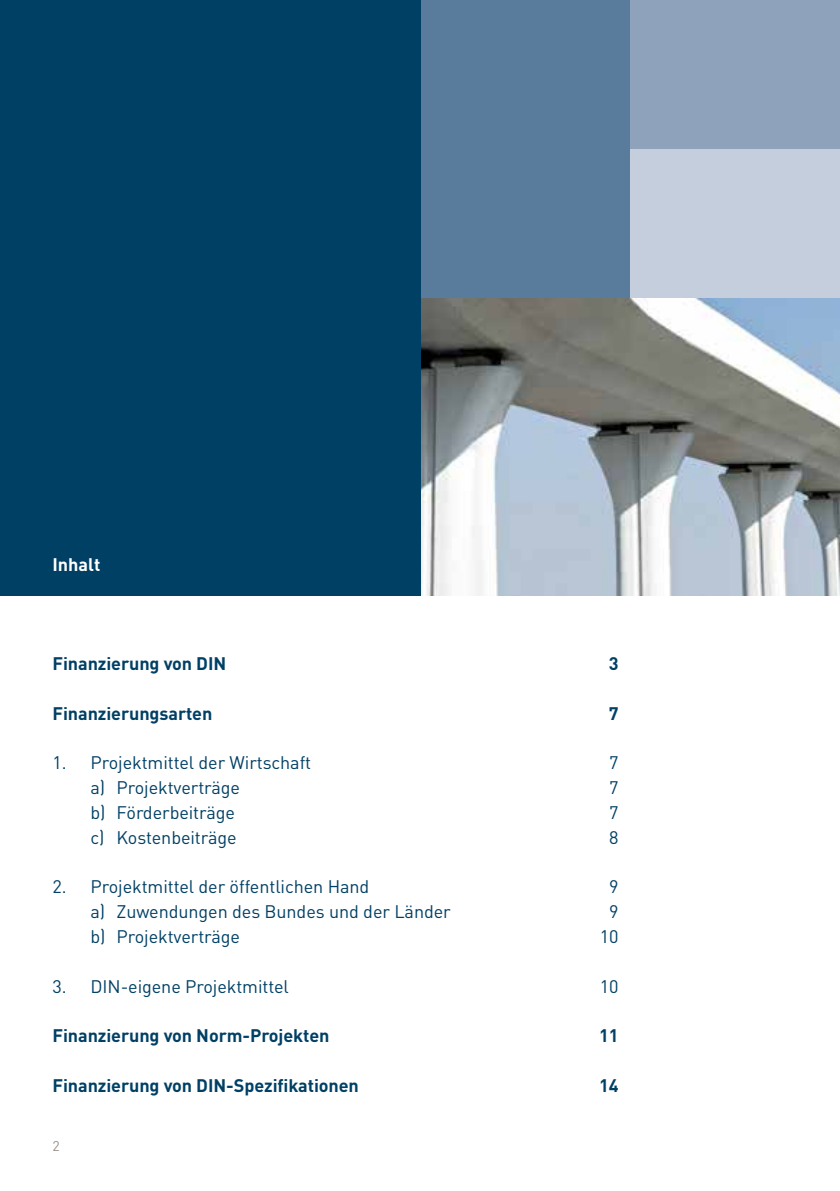
<style>
.page{position:relative;width:840px;height:1191px;background:#fff}
.page>*{position:absolute;margin:0;border:0;box-sizing:border-box;transform-origin:0 0}
.t1{font:18px "DINOT";letter-spacing:-.005em;color:#004065}
.t2{font:700 18px "DINOT";letter-spacing:-.005em;color:#004065}
.t3{font:700 18px "DINOT";color:#fff}
.t4{font:14px "DINOT";color:#9b928e}
</style>
<div class="page">
<div style="left:420px;top:0;width:419px;height:298px;background:#8ea2bb"></div>
<img style="left:420px;top:298px;width:419px;height:297px">
<div style="left:420px;top:0;width:209px;height:298px;background:#597c9c"></div>
<div style="left:629px;top:149px;width:210px;height:149px;background:#c4cedd"></div>
<div style="left:0;top:0;width:420px;height:595px;background:#004065"></div>
<p class="t3" style="left:52px;top:552px;width:49px">Inhalt</p>
<p class="t2" style="left:52px;top:651px;width:175px">Finanzierung von DIN</p>
<p class="t2" style="left:608px;top:651px;width:11px">3</p>
<p class="t2" style="left:52px;top:701px;width:161px">Finanzierungsarten</p>
<p class="t2" style="left:608px;top:701px;width:11px">7</p>
<p class="t1" style="left:52px;top:751px;width:260px">1. Projektmittel der Wirtschaft</p>
<p class="t1" style="left:609px;top:751px;width:11px">7</p>
<p class="t1" style="left:90px;top:776px;width:151px">a) Projektverträge</p>
<p class="t1" style="left:609px;top:776px;width:11px">7</p>
<p class="t1" style="left:90px;top:801px;width:146px">b) Förderbeiträge</p>
<p class="t1" style="left:609px;top:801px;width:11px">7</p>
<p class="t1" style="left:90px;top:826px;width:148px">c) Kostenbeiträge</p>
<p class="t1" style="left:609px;top:826px;width:11px">8</p>
<p class="t1" style="left:52px;top:875px;width:318px">2. Projektmittel der öffentlichen Hand</p>
<p class="t1" style="left:609px;top:875px;width:11px">9</p>
<p class="t1" style="left:90px;top:900px;width:361px">a) Zuwendungen des Bundes und der Länder</p>
<p class="t1" style="left:609px;top:900px;width:11px">9</p>
<p class="t1" style="left:90px;top:925px;width:151px">b) Projektverträge</p>
<p class="t1" style="left:599px;top:925px;width:20px">10</p>
<p class="t1" style="left:52px;top:974px;width:238px">3. DIN-eigene Projektmittel</p>
<p class="t1" style="left:599px;top:974px;width:20px">10</p>
<p class="t2" style="left:52px;top:1023px;width:278px">Finanzierung von Norm-Projekten</p>
<p class="t2" style="left:598px;top:1023px;width:21px">11</p>
<p class="t2" style="left:52px;top:1073px;width:308px">Finanzierung von DIN-Spezifikationen</p>
<p class="t2" style="left:598px;top:1073px;width:21px">14</p>
<p class="t4" style="left:52px;top:1136px;width:9px">2</p>
</div>
